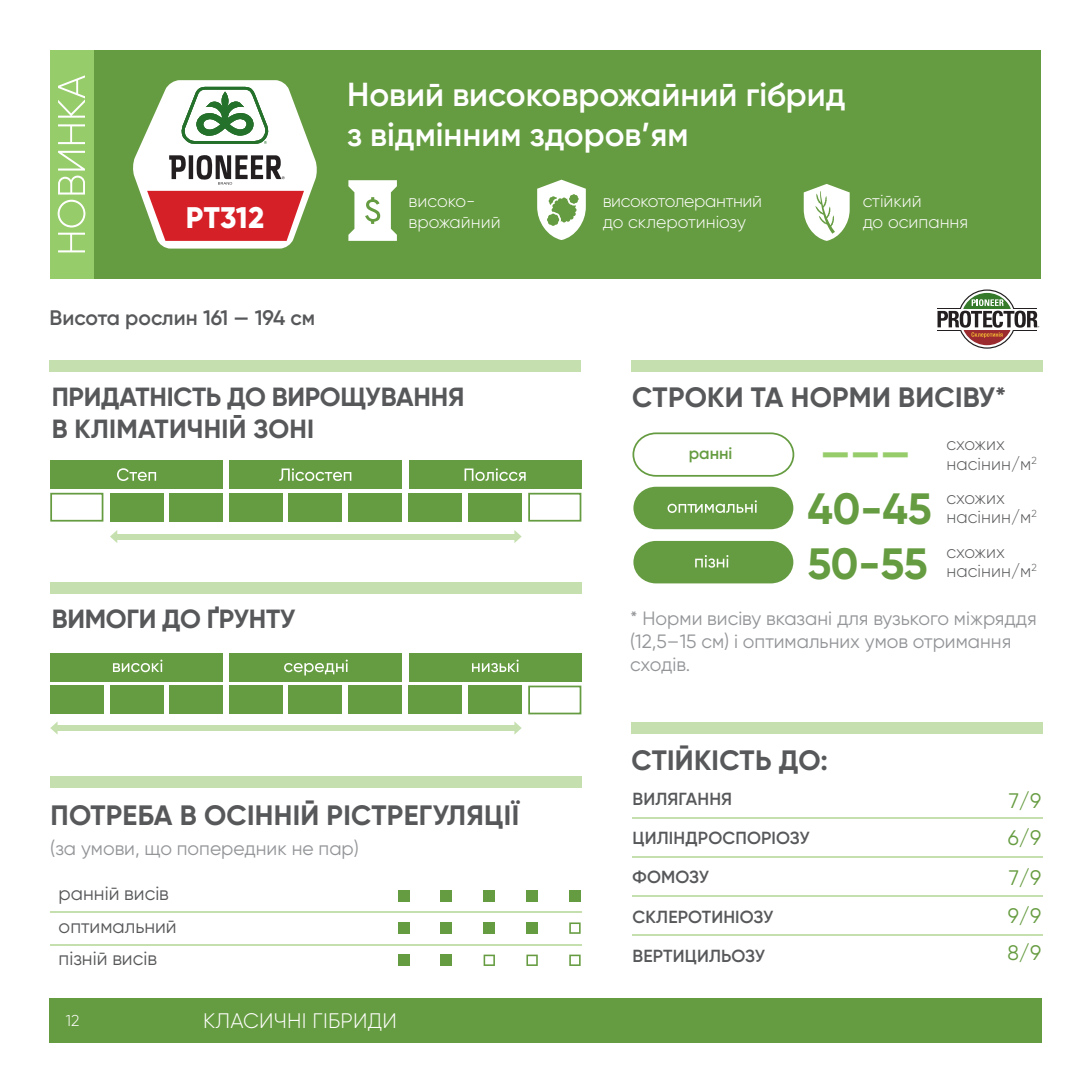
<style>
.page{position:relative;width:1092px;height:1092px;background:#fff}
.page>*{position:absolute;margin:0;border:0;box-sizing:border-box;transform-origin:0 0}
.t1{font:700 43.75px "Gilroy";letter-spacing:-.005em;color:#669c41}
.t2{font:700 40.25px "Gilroy";color:#97cc6a}
.t3{font:600 33.25px/39.9px "Gilroy";color:#fff}
.t4{font:800 29.75px "Gilroy";letter-spacing:.01em;color:#fff}
.t5{font:700 28px "Gilroy";letter-spacing:.01em;color:#57585a}
.t6{font:700 26.25px/31.5px "Gilroy";letter-spacing:-.01em;color:#57585a}
.t7{font:600 21px "Gilroy";color:#57585a}
.t8{font:300 21px "Gilroy";letter-spacing:.01em;color:#fff}
.t9{font:21px "Gilroy";color:#669c41}
.t10{font:19.25px/23.1px "Gilroy";color:#939598}
.t11{font:19.25px "Gilroy";color:#57585a}
.t12{font:600 17.5px "Gilroy";letter-spacing:.01em;color:#57585a}
.t13{font:300 17.5px/19.2px "Gilroy";color:#57585a}
.t14{font:300 17.5px/21px "Gilroy";color:#fff}
.t15{font:300 17.5px/21px "Gilroy";letter-spacing:-.02em;color:#fff}
.t16{font:600 16.62px "Gilroy";color:#669c41}
.t17{font:300 15.75px "Gilroy";color:#fff}
</style>
<div class="page">
<div style="left:52px;top:50px;width:989px;height:229px;background:#669c41"></div>
<div style="left:50px;top:998px;width:992px;height:44px;background:#669c41"></div>
<svg style="left:133px;top:81px;width:184px;height:167px"></svg>
<div style="left:50px;top:50px;width:43px;height:229px;background:#97cc6a"></div>
<svg style="left:58px;top:233px;width:27px;height:19px"></svg>
<svg style="left:58px;top:200px;width:27px;height:27px"></svg>
<svg style="left:58px;top:151px;width:27px;height:43px"></svg>
<svg style="left:58px;top:124px;width:27px;height:20px"></svg>
<svg style="left:58px;top:75px;width:27px;height:43px"></svg>
<svg style="left:937px;top:289px;width:102px;height:59px"></svg>
<div style="left:50px;top:360px;width:531px;height:11px;background:#c5e0ae"></div>
<svg style="left:803px;top:184px;width:46px;height:57px"></svg>
<div style="left:398px;top:890px;width:11px;height:11px;background:#669c41"></div>
<div style="left:440px;top:890px;width:12px;height:11px;background:#669c41"></div>
<div style="left:483px;top:890px;width:12px;height:11px;background:#669c41"></div>
<div style="left:526px;top:890px;width:11px;height:11px;background:#669c41"></div>
<div style="left:398px;top:922px;width:11px;height:11px;background:#669c41"></div>
<div style="left:440px;top:922px;width:12px;height:11px;background:#669c41"></div>
<div style="left:483px;top:922px;width:12px;height:11px;background:#669c41"></div>
<div style="left:526px;top:922px;width:11px;height:11px;background:#669c41"></div>
<div style="left:569px;top:890px;width:11px;height:11px;background:#669c41"></div>
<svg style="left:569px;top:954px;width:11px;height:11px"></svg>
<svg style="left:569px;top:922px;width:11px;height:11px"></svg>
<svg style="left:483px;top:954px;width:12px;height:11px"></svg>
<svg style="left:526px;top:954px;width:11px;height:11px"></svg>
<div style="left:398px;top:954px;width:11px;height:11px;background:#669c41"></div>
<div style="left:440px;top:954px;width:12px;height:11px;background:#669c41"></div>
<svg style="left:632px;top:432px;width:163px;height:45px"></svg>
<div style="left:50px;top:776px;width:531px;height:12px;background:#c5e0ae"></div>
<div style="left:631px;top:360px;width:411px;height:11px;background:#c5e0ae"></div>
<div style="left:631px;top:722px;width:411px;height:12px;background:#c5e0ae"></div>
<div style="left:50px;top:582px;width:531px;height:12px;background:#c5e0ae"></div>
<hr style="left:50px;top:910px;width:531px;height:2px;background:#c5e0ae">
<hr style="left:50px;top:943px;width:531px;height:2px;background:#c5e0ae">
<hr style="left:632px;top:816px;width:410px;height:2px;background:#c5e0ae">
<hr style="left:632px;top:855px;width:410px;height:2px;background:#c5e0ae">
<hr style="left:632px;top:895px;width:410px;height:2px;background:#c5e0ae">
<hr style="left:632px;top:934px;width:410px;height:2px;background:#c5e0ae">
<div style="left:116px;top:533px;width:400px;height:6px;background:#c5e0ae"></div>
<div style="left:54px;top:725px;width:462px;height:6px;background:#c5e0ae"></div>
<svg style="left:110px;top:530px;width:7px;height:13px"></svg>
<svg style="left:50px;top:721px;width:8px;height:13px"></svg>
<svg style="left:514px;top:530px;width:7px;height:13px"></svg>
<svg style="left:514px;top:721px;width:7px;height:13px"></svg>
<div style="left:50px;top:460px;width:173px;height:29px;background:#669c41"></div>
<div style="left:50px;top:653px;width:173px;height:28px;background:#669c41"></div>
<div style="left:110px;top:493px;width:53px;height:28px;background:#669c41"></div>
<div style="left:528px;top:493px;width:53px;height:28px;border:2px solid #669c41"></div>
<div style="left:50px;top:493px;width:53px;height:28px;border:2px solid #669c41"></div>
<div style="left:110px;top:685px;width:53px;height:29px;background:#669c41"></div>
<div style="left:50px;top:685px;width:53px;height:29px;background:#669c41"></div>
<div style="left:170px;top:493px;width:53px;height:28px;background:#669c41"></div>
<div style="left:170px;top:685px;width:53px;height:29px;background:#669c41"></div>
<div style="left:229px;top:493px;width:53px;height:28px;background:#669c41"></div>
<div style="left:229px;top:685px;width:53px;height:29px;background:#669c41"></div>
<div style="left:289px;top:493px;width:53px;height:28px;background:#669c41"></div>
<div style="left:289px;top:685px;width:53px;height:29px;background:#669c41"></div>
<div style="left:348px;top:493px;width:53px;height:28px;background:#669c41"></div>
<div style="left:348px;top:685px;width:53px;height:29px;background:#669c41"></div>
<div style="left:409px;top:493px;width:53px;height:28px;background:#669c41"></div>
<div style="left:409px;top:685px;width:53px;height:29px;background:#669c41"></div>
<div style="left:468px;top:493px;width:53px;height:28px;background:#669c41"></div>
<div style="left:468px;top:685px;width:53px;height:29px;background:#669c41"></div>
<div style="left:528px;top:685px;width:53px;height:29px;border:2px solid #669c41"></div>
<div style="left:229px;top:460px;width:172px;height:29px;background:#669c41"></div>
<div style="left:229px;top:653px;width:172px;height:28px;background:#669c41"></div>
<div style="left:409px;top:460px;width:172px;height:29px;background:#669c41"></div>
<div style="left:409px;top:653px;width:172px;height:28px;background:#669c41"></div>
<svg style="left:279px;top:468px;width:72px;height:13px"></svg>
<svg style="left:117px;top:468px;width:39px;height:13px"></svg>
<svg style="left:464px;top:468px;width:61px;height:13px"></svg>
<svg style="left:284px;top:659px;width:64px;height:16px"></svg>
<svg style="left:113px;top:659px;width:49px;height:13px"></svg>
<svg style="left:472px;top:659px;width:46px;height:13px"></svg>
<svg style="left:633px;top:486px;width:160px;height:43px;background:#78a858"></svg>
<svg style="left:633px;top:541px;width:160px;height:42px;background:#72a34f"></svg>
<svg style="left:348px;top:180px;width:49px;height:61px"></svg>
<svg style="left:537px;top:180px;width:48px;height:60px"></svg>
<p class="t4" style="left:186px;top:198px;width:80px">PТ312</p>
<p class="t7" style="left:50px;top:305px;width:267px">Висота рослин 161 — 194 см</p>
<p class="t3" style="left:347px;top:74px;width:500px">Новий високоврожайний гібрид з відмінним здоров’ям</p>
<p class="t14" style="left:408px;top:191px;width:94px">високо&shy;врожайний</p>
<p class="t15" style="left:602px;top:191px;width:161px">високотолерантний до склеротиніозу</p>
<p class="t14" style="left:862px;top:191px;width:107px">стійкий<br>до осипання</p>
<p class="t6" style="left:52px;top:381px;width:414px">ПРИДАТНІСТЬ ДО ВИРОЩУВАННЯ<br>В КЛІМАТИЧНІЙ ЗОНІ</p>
<p class="t5" style="left:632px;top:380px;width:375px">СТРОКИ ТА НОРМИ ВИСІВУ*</p>
<p class="t6" style="left:52px;top:603px;width:245px">ВИМОГИ ДО ҐРУНТУ</p>
<p class="t5" style="left:50px;top:797px;width:470px">ПОТРЕБА В ОСІННІЙ РІСТРЕГУЛЯЦІЇ</p>
<p class="t10" style="left:50px;top:836px;width:310px">(за умови, що попередник не пар)</p>
<p class="t11" style="left:59px;top:881px;width:112px">ранній висів</p>
<p class="t11" style="left:59px;top:914px;width:120px">оптимальний</p>
<p class="t11" style="left:59px;top:946px;width:100px">пізній висів</p>
<p class="t17" style="left:66px;top:1010px;width:15px">12</p>
<p class="t8" style="left:203px;top:1007px;width:195px">КЛАСИЧНІ ГІБРИДИ</p>
<p class="t16" style="left:688px;top:442px;width:45px">ранні</p>
<p class="t2" style="left:820px;top:428px;width:91px">———</p>
<p class="t1" style="left:807px;top:482px;width:126px">40-45</p>
<p class="t1" style="left:807px;top:536px;width:122px">50-55</p>
<p class="t13" style="left:946px;top:434px;width:92px">схожих насінин/м<sup>2</sup></p>
<p class="t13" style="left:946px;top:487px;width:92px">схожих насінин/м<sup>2</sup></p>
<p class="t13" style="left:946px;top:542px;width:92px">схожих насінин/м<sup>2</sup></p>
<p class="t10" style="left:630px;top:606px;width:408px">* Норми висіву вказані для вузького міжряддя (12,5–15 см) і оптимальних умов отримання сходів.</p>
<p class="t5" style="left:631px;top:742px;width:198px">СТІЙКІСТЬ ДО:</p>
<p class="t12" style="left:632px;top:788px;width:101px">ВИЛЯГАННЯ</p>
<p class="t12" style="left:632px;top:826px;width:179px">ЦИЛІНДРОСПОРІОЗУ</p>
<p class="t12" style="left:632px;top:866px;width:78px">ФОМОЗУ</p>
<p class="t9" style="left:1008px;top:787px;width:34px">7/9</p>
<p class="t9" style="left:1007px;top:824px;width:35px">6/9</p>
<p class="t9" style="left:1008px;top:864px;width:34px">7/9</p>
<p class="t12" style="left:632px;top:905px;width:142px">СКЛЕРОТИНІОЗУ</p>
<p class="t9" style="left:1007px;top:902px;width:35px">9/9</p>
<p class="t12" style="left:632px;top:944px;width:134px">ВЕРТИЦИЛЬОЗУ</p>
<p class="t9" style="left:1007px;top:939px;width:35px">8/9</p>
</div>
